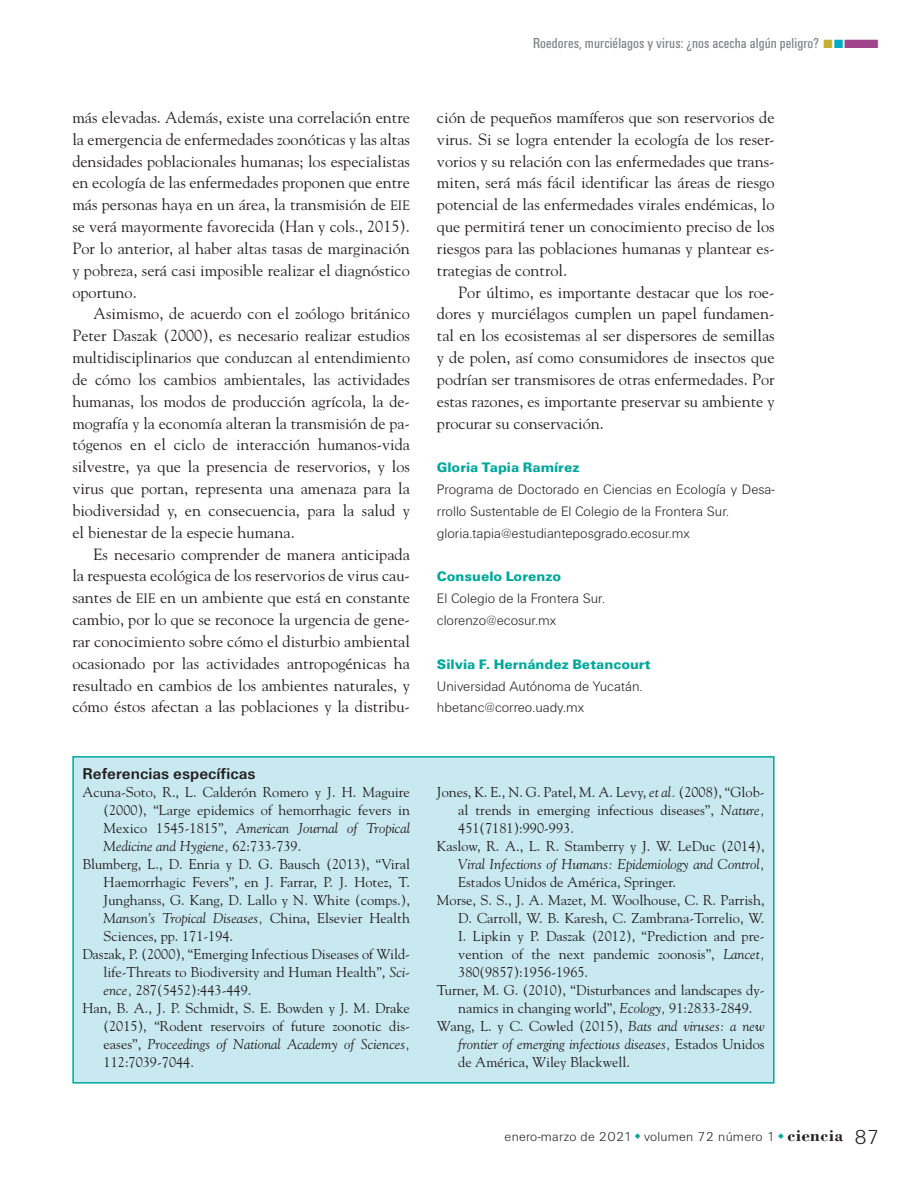
<style>
.page{position:relative;width:915px;height:1191px;background:#fff}
.page>*{position:absolute;margin:0;border:0;box-sizing:border-box;transform-origin:0 0}
._02_Normal_Sin{font:16.2px/21.8px "Goudy";color:#231f20;text-align:justify}
._01_Subtitulo1{font:700 16.2px "Unitus T";color:#231f20}
.t1{font:condensed 15px "Unitus T";letter-spacing:.005em;color:#808285}
._06_Bibliografia{font:14.25px/18px "Goudy";color:#231f20;text-align:justify}
._06_FichaBiografica{font:300 14.25px/21.8px "Unitus T";color:#231f20}
._06_FichaBiografica-2{font:900 14.25px "Unitus T";color:#00a99b}
.t2{font:300 13.5px "Unitus T";letter-spacing:.02em;color:#231f20}
.s1{font-size:13.5px}
.s2{font-style:italic}
.s3{color:#c5af30}
.s4{color:#00abc3}
.s5{color:#a1458a}
.s6{font-family:"Bodoni";font-weight:700;font-size:17.25px}
.s7{font-size:21px}
</style>
<div class="page">
<div style="left:73px;top:757px;width:700px;height:325px;background:#c9e9f0"></div>
<div style="left:72px;top:756px;width:702px;height:327px;border:2px solid #00a99b"></div>
<p class="_02_Normal_Sin" style="left:72px;top:106px;width:339px">más elevadas. Además, existe una correlación entre la emergencia de enfermedades zoonóticas y las altas densidades poblacionales humanas; los especialistas en ecología de las enfermedades proponen que entre más personas haya en un área, la transmisión de <span class="s1">EIE </span>se verá mayormente favorecida (Han y cols., 2015).<br>Por lo anterior, al haber altas tasas de marginación y pobreza, será casi imposible realizar el diagnóstico oportuno.</p>
<p class="_02_Normal_Sin" style="left:72px;top:302px;width:339px;text-indent:21px">Asimismo, de acuerdo con el zoólogo británico Peter Daszak (2000), es necesario realizar estudios multidisciplinarios que conduzcan al entendimiento de cómo los cambios ambientales, las actividades humanas, los modos de producción agrícola, la de&shy;mografía y la economía alteran la transmisión de pa&shy;tógenos en el ciclo de interacción humanos-vida silvestre, ya que la presencia de reservorios, y los virus que portan, representa una amenaza para la biodiversidad y, en consecuencia, para la salud y el bienestar de la especie humana.</p>
<p class="_02_Normal_Sin" style="left:72px;top:542px;width:339px;text-indent:21px">Es necesario comprender de manera anticipada la respuesta ecológica de los reservorios de virus cau&shy;santes de <span class="s1">EIE</span> en un ambiente que está en constante cambio, por lo que se reconoce la urgencia de gene&shy;rar conocimiento sobre cómo el disturbio ambiental ocasionado por las actividades antropogénicas ha resultado en cambios de los ambientes naturales, y cómo éstos afectan a las poblaciones y la distribu-</p>
<p class="_01_Subtitulo1" style="left:82px;top:764px;width:175px">Referencias específicas</p>
<p class="_06_Bibliografia" style="left:104px;top:782px;width:308px;text-indent:-21px">Acuna-Soto, R., L. Calderón Romero y J. H. Maguire (2000), “Large epidemics of hemorrhagic fevers in Mexico 1545-1815”, <span class="s2">American Journal of Tropical Medicine and Hygiene,</span> 62:733-739.</p>
<p class="_06_Bibliografia" style="left:104px;top:854px;width:308px;text-indent:-21px">Blumberg, L., D. Enria y D. G. Bausch (2013), “Viral Haemorrhagic Fevers”, en J. Farrar, P. J. Hotez, T.<br>Junghanss, G. Kang, D. Lallo y N. White (comps.), <span class="s2">Manson’s Tropical Diseases,</span> China, Elsevier Health Sciences, pp. 171-194.</p>
<p class="_06_Bibliografia" style="left:104px;top:944px;width:308px;text-indent:-21px">Daszak, P. (2000), “Emerging Infectious Diseases of Wild&shy;life-Threats to Biodiversity and Human Health”, <span class="s2">Sci&shy;ence,</span> 287(5452):443-449.</p>
<p class="_06_Bibliografia" style="left:104px;top:998px;width:308px;text-indent:-21px">Han, B. A., J. P. Schmidt, S. E. Bowden y J. M. Drake (2015), “Rodent reservoirs of future zoonotic dis&shy;eases”, <span class="s2">Proceedings of National Academy of Sciences, </span>112:7039-7044.</p>
<p class="t1" style="left:533px;top:34px;width:348px">Roedores, murciélagos y virus: ¿nos acecha algún peligro? <span class="s3">■</span><span class="s4">■</span><span class="s5">■</span></p>
<p class="_02_Normal_Sin" style="left:437px;top:106px;width:339px">ción de pequeños mamíferos que son reservorios de virus. Si se logra entender la ecología de los reser&shy;vorios y su relación con las enfermedades que trans&shy;miten, será más fácil identificar las áreas de riesgo potencial de las enfermedades virales endémicas, lo que permitirá tener un conocimiento preciso de los riesgos para las poblaciones humanas y plantear es&shy;trategias de control.</p>
<p class="_02_Normal_Sin" style="left:437px;top:280px;width:339px;text-indent:21px">Por último, es importante destacar que los roe&shy;dores y murciélagos cumplen un papel fundamen&shy;tal en los ecosistemas al ser dispersores de semillas y de polen, así como consumidores de insectos que podrían ser transmisores de otras enfermedades. Por estas razones, es importante preservar su ambiente y procurar su conservación.</p>
<p class="_06_FichaBiografica-2" style="left:437px;top:459px;width:144px">Gloria Tapia Ramírez</p>
<p class="_06_FichaBiografica" style="left:437px;top:478px;width:339px">Programa de Doctorado en Ciencias en Ecología y Desa&shy;rrollo Sustentable de El Colegio de la Frontera Sur.</p>
<p class="_06_FichaBiografica" style="left:437px;top:522px;width:254px">gloria.tapia@estudianteposgrado.ecosur.mx</p>
<p class="_06_FichaBiografica-2" style="left:437px;top:568px;width:126px">Consuelo Lorenzo</p>
<p class="_06_FichaBiografica" style="left:437px;top:587px;width:169px">El Colegio de la Frontera Sur.</p>
<p class="_06_FichaBiografica" style="left:437px;top:609px;width:121px">clorenzo@ecosur.mx</p>
<p class="_06_FichaBiografica-2" style="left:437px;top:655px;width:215px">Silvia F. Hernández Betancourt</p>
<p class="_06_FichaBiografica" style="left:437px;top:674px;width:207px">Universidad Autónoma de Yucatán.</p>
<p class="_06_FichaBiografica" style="left:437px;top:696px;width:149px">hbetanc@correo.uady.mx</p>
<p class="_06_Bibliografia" style="left:458px;top:782px;width:308px;text-indent:-21px">Jones, K. E., N. G. Patel, M. A. Levy, <span class="s2">et al.</span> (2008), “Glob&shy;al trends in emerging infectious diseases”, <span class="s2">Nature, </span>451(7181):990-993.</p>
<p class="_06_Bibliografia" style="left:458px;top:836px;width:308px;text-indent:-21px">Kaslow, R. A., L. R. Stamberry y J. W. LeDuc (2014), <span class="s2">Viral Infections of Humans: Epidemiology and Control, </span>Estados Unidos de América, Springer.</p>
<p class="_06_Bibliografia" style="left:458px;top:890px;width:308px;text-indent:-21px">Morse, S. S., J. A. Mazet, M. Woolhouse, C. R. Parrish, D. Carroll, W. B. Karesh, C. Zambrana-Torrelio, W.<br>I. Lipkin y P. Daszak (2012), “Prediction and pre&shy;vention of the next pandemic zoonosis”, <span class="s2">Lancet, </span>380(9857):1956-1965.</p>
<p class="_06_Bibliografia" style="left:458px;top:980px;width:308px;text-indent:-21px">Turner, M. G. (2010), “Disturbances and landscapes dy&shy;namics in changing world”, <span class="s2">Ecology,</span> 91:2833-2849.</p>
<p class="_06_Bibliografia" style="left:458px;top:1016px;width:308px;text-indent:-21px">Wang, L. y C. Cowled (2015), <span class="s2">Bats and viruses: a new frontier of emerging infectious diseases,</span> Estados Unidos de América, Wiley Blackwell.</p>
<p class="t2" style="left:504px;top:1128px;width:376px">enero-marzo de 2021 volumen 72 número 1 <span class="s6">ciencia</span> <span class="s7">87</span></p>
</div>
